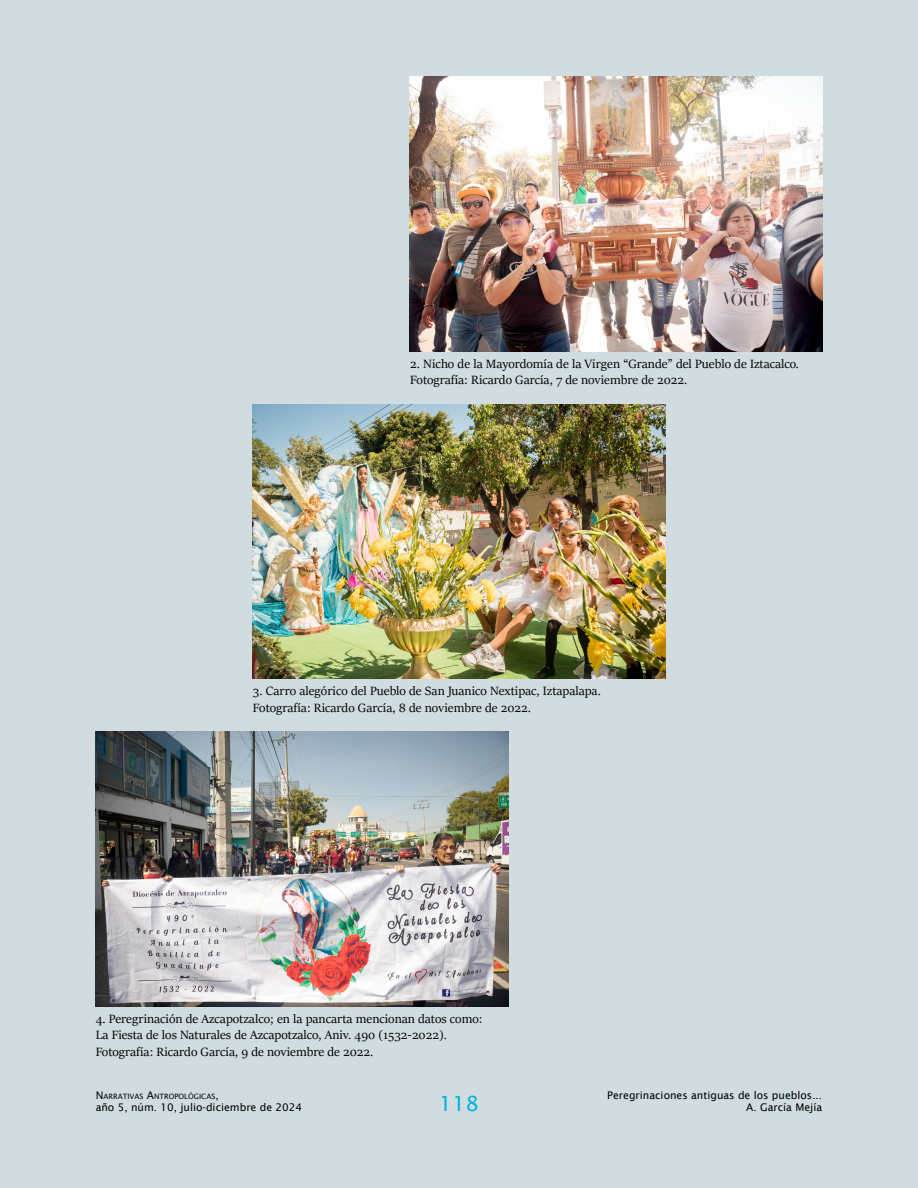
<style>
.page{position:relative;width:918px;height:1188px;background:#d1dce0}
.page>*{position:absolute;margin:0;border:0;box-sizing:border-box;transform-origin:0 0}
.t1{font:21px "Lucida Sans";color:#00b4de}
.Pie_de_figura{font:13.5px/16.5px "Sitka Display";color:#000}
.t2{font:10.5px "Lucida Sans";color:#000}
.t3{font:7.35px "Lucida Sans";color:#000}
.s1{font-size:10.5px}
</style>
<div class="page">
<img style="left:410px;top:77px;width:412px;height:274px">
<img style="left:253px;top:404px;width:412px;height:275px">
<img style="left:96px;top:732px;width:412px;height:274px">
<p class="Pie_de_figura" style="left:410px;top:355px;width:390px">2. Nicho de la Mayordomía de la Virgen “Grande” del Pueblo de Iztacalco.<br>Fotografía: Ricardo García, 7 de noviembre de 2022.</p>
<p class="Pie_de_figura" style="left:253px;top:682px;width:349px">3. Carro alegórico del Pueblo de San Juanico Nextipac, Iztapalapa.<br>Fotografía: Ricardo García, 8 de noviembre de 2022.</p>
<p class="Pie_de_figura" style="left:96px;top:1010px;width:388px">4. Peregrinación de Azcapotzalco; en la pancarta mencionan datos como:<br>La Fiesta de los Naturales de Azcapotzalco, Aniv. 490 (1532-2022).<br>Fotografía: Ricardo García, 9 de noviembre de 2022.</p>
<p class="t3" style="left:96px;top:1092px;width:125px"><span class="s1">N</span>ARRATIVAS <span class="s1">A</span>NTROPOLÓGICAS<span class="s1">,</span></p>
<h1 class="t1" style="left:439px;top:1092px;width:41px">118</h1>
<p class="t2" style="left:607px;top:1089px;width:217px">Peregrinaciones antiguas de los pueblos...</p>
<p class="t2" style="left:96px;top:1101px;width:208px">año 5, núm. 10, julio-diciembre de 2024</p>
<p class="t2" style="left:746px;top:1101px;width:77px">A. García Mejía</p>
</div>
